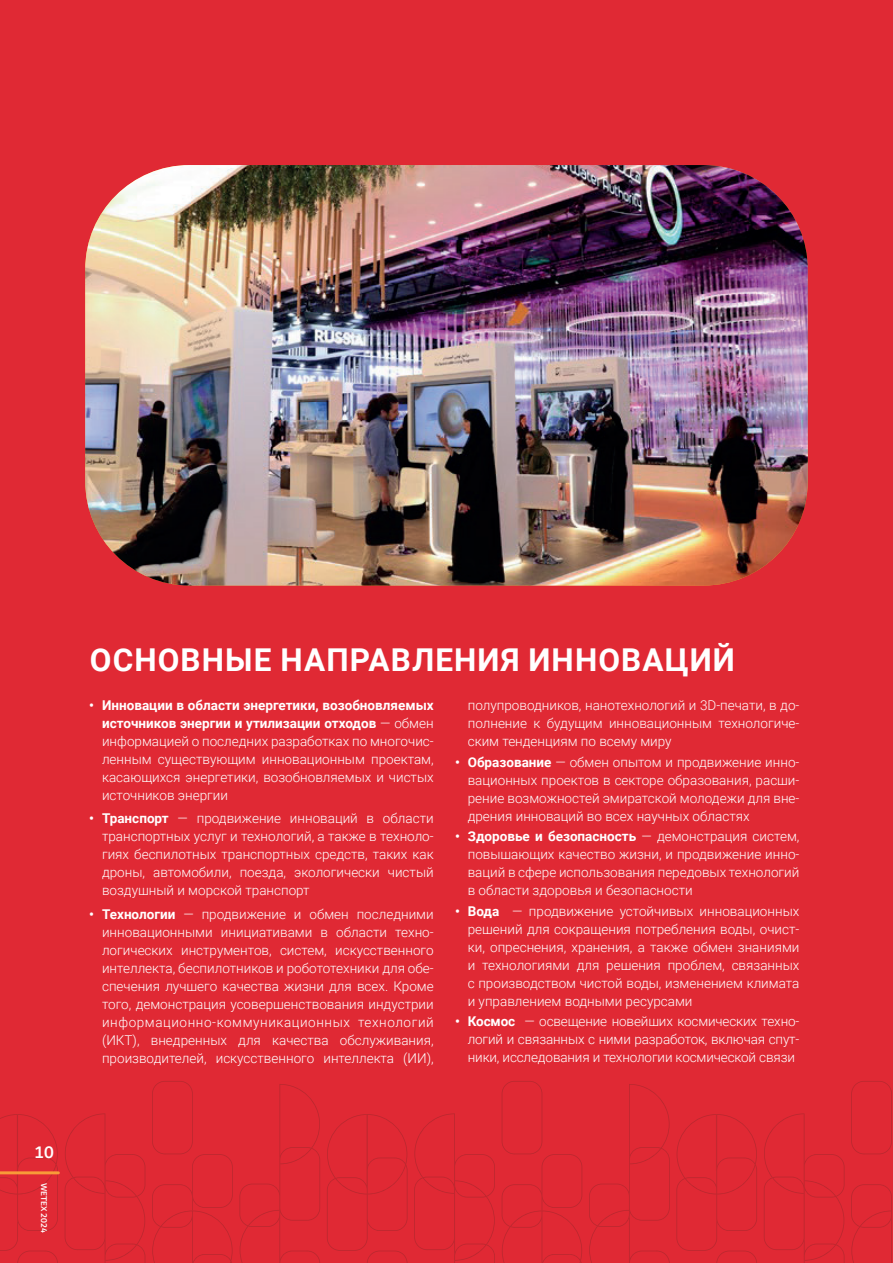
<style>
.page{position:relative;width:893px;height:1263px;background:#e02934}
.page>*{position:absolute;margin:0;border:0;box-sizing:border-box;transform-origin:0 0}
.t1{font:700 31.5px "Roboto";letter-spacing:.035em;color:#fff}
.t2{font:500 18px "Dubai";color:#fff}
.t3{font:300 13.5px/18px "Roboto";color:#fff;text-align:justify}
.t4{font:500 9px "Dubai";color:#fff}
.s1{font-weight:700}
</style>
<div class="page">
<img style="left:85px;top:165px;width:723px;height:420px">
<svg style="left:851px;top:1184px;width:41px;height:79px"></svg>
<svg style="left:764px;top:1113px;width:80px;height:150px"></svg>
<svg style="left:851px;top:1081px;width:41px;height:73px"></svg>
<svg style="left:676px;top:1114px;width:81px;height:149px"></svg>
<svg style="left:589px;top:1084px;width:81px;height:179px"></svg>
<svg style="left:414px;top:1113px;width:81px;height:150px"></svg>
<svg style="left:502px;top:1081px;width:80px;height:182px"></svg>
<svg style="left:327px;top:1114px;width:80px;height:149px"></svg>
<svg style="left:239px;top:1084px;width:81px;height:179px"></svg>
<svg style="left:65px;top:1113px;width:80px;height:150px"></svg>
<svg style="left:152px;top:1081px;width:81px;height:182px"></svg>
<svg style="left:0;top:1114px;width:58px;height:149px"></svg>
<hr style="left:0;top:1171px;width:58px;height:3px;background:#f89b38">
<h2 class="t2" style="left:34px;top:1141px;width:21px">10</h2>
<p class="t4" style="left:49px;top:1182px;width:52px;rotate:90deg">WETEX 2024</p>
<h1 class="t1" style="left:90px;top:637px;width:647px">ОСНОВНЫЕ НАПРАВЛЕНИЯ ИННОВАЦИЙ</h1>
<p class="t3" style="left:102px;top:696px;width:333px;text-indent:-13px"><span class="s1">• Инновации в области энергетики, возобновляемых источников энергии и утилизации отходов</span> — обмен информацией о последних разработках по многочис&shy;ленным существующим инновационным проектам, касающихся энергетики, возобновляемых и чистых источников энергии</p>
<p class="t3" style="left:102px;top:809px;width:333px;text-indent:-13px"><span class="s1">• Транспорт</span> — продвижение инноваций в области транспортных услуг и технологий, а также в техноло&shy;гиях беспилотных транспортных средств, таких как дроны, автомобили, поезда, экологически чистый воздушный и морской транспорт</p>
<p class="t3" style="left:102px;top:904px;width:333px;text-indent:-13px"><span class="s1">• Технологии</span> — продвижение и обмен последними инновационными инициативами в области техно&shy;логических инструментов, систем, искусственного интеллекта, беспилотников и робототехники для обе&shy;спечения лучшего качества жизни для всех. Кроме того, демонстрация усовершенствования индустрии информационно-коммуникационных технологий (ИКТ), внедренных для качества обслуживания, производителей, искусственного интеллекта (ИИ),</p>
<p class="t3" style="left:468px;top:696px;width:333px">полупроводников, нанотехнологий и 3D-печати, в до&shy;полнение к будущим инновационным технологиче&shy;ским тенденциям по всему миру</p>
<p class="t3" style="left:468px;top:752px;width:333px;text-indent:-13px"><span class="s1">• Образование</span> — обмен опытом и продвижение инно&shy;вационных проектов в секторе образования, расши&shy;рение возможностей эмиратской молодежи для вне&shy;дрения инноваций во всех научных областях</p>
<p class="t3" style="left:468px;top:827px;width:333px;text-indent:-13px"><span class="s1">• Здоровье и безопасность</span> — демонстрация систем, повышающих качество жизни, и продвижение инно&shy;ваций в сфере использования передовых технологий в области здоровья и безопасности</p>
<p class="t3" style="left:468px;top:902px;width:333px;text-indent:-13px"><span class="s1">• Вода</span> — продвижение устойчивых инновационных решений для сокращения потребления воды, очист&shy;ки, опреснения, хранения, а также обмен знаниями и технологиями для решения проблем, связанных с производством чистой воды, изменением климата и управлением водными ресурсами</p>
<p class="t3" style="left:468px;top:1012px;width:333px;text-indent:-13px"><span class="s1">• Космос</span> — освещение новейших космических техно&shy;логий и связанных с ними разработок, включая спут&shy;ники, исследования и технологии космической связи</p>
</div>
